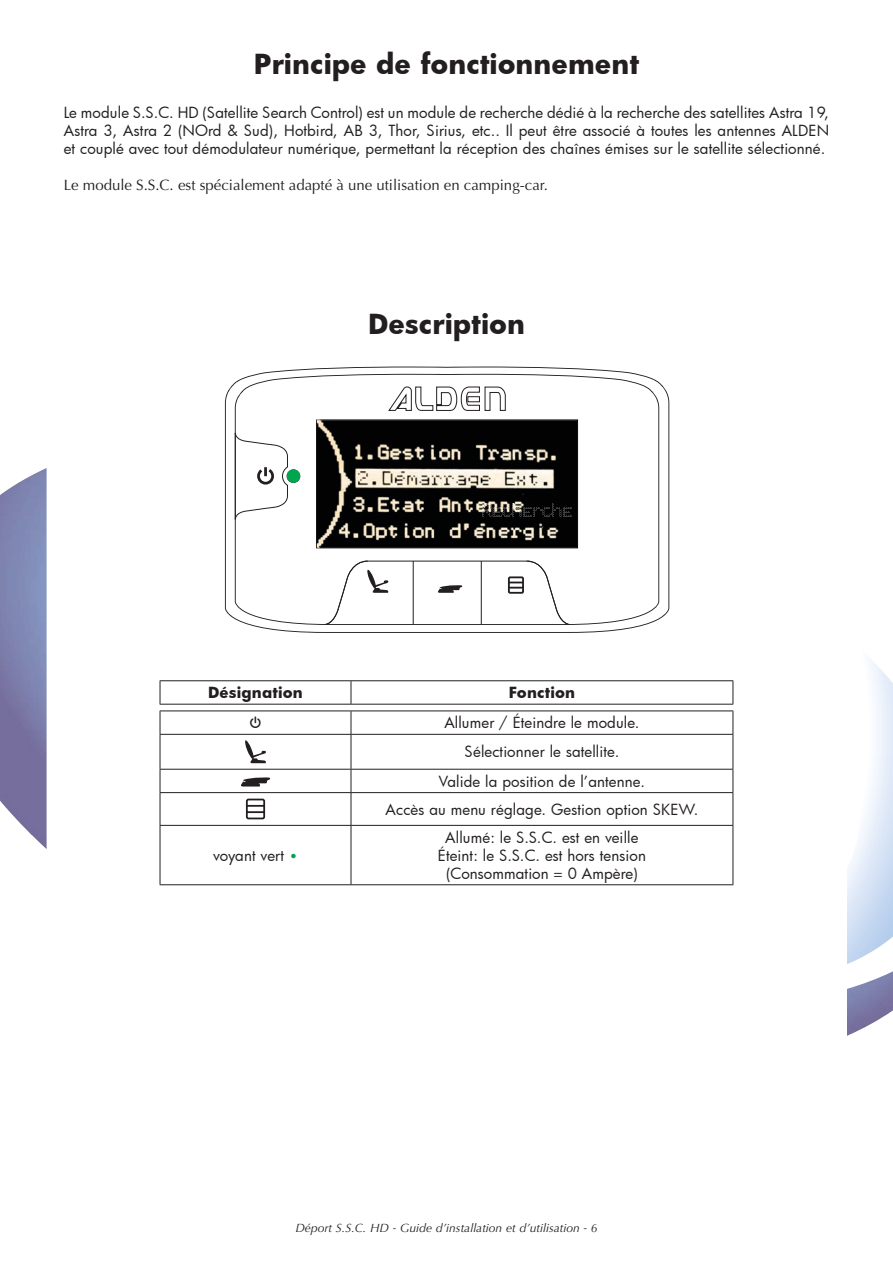
<style>
.page{position:relative;width:893px;height:1263px;background:#fff}
.page>*{position:absolute;margin:0;border:0;box-sizing:border-box;transform-origin:0 0}
.t1{font:700 27px "Futura";color:#231f20}
.t2{font:15px/18px "Futura";letter-spacing:.01em;color:#231f20;text-align:center}
.t3{font:15px "Optima";color:#231f20}
.t4{font:700 15px "Futura";letter-spacing:.01em;color:#231f20}
.t5{font:15px "Guifxv 2 Transports";color:#231f20}
.t6{font:italic 12px "Optima";letter-spacing:.005em;color:#231f20}
.s1{color:#00a54f}
</style>
<div class="page">
<img style="left:0;top:468px;width:47px;height:381px">
<img style="left:847px;top:971px;width:46px;height:65px">
<svg style="left:847px;top:659px;width:46px;height:305px"></svg>
<hr style="left:160px;top:680px;width:191px;height:1px;background:#231f20">
<svg style="left:160px;top:681px;width:1px;height:23px"></svg>
<hr style="left:351px;top:680px;width:382px;height:1px;background:#231f20">
<svg style="left:351px;top:681px;width:1px;height:23px"></svg>
<svg style="left:733px;top:681px;width:1px;height:23px"></svg>
<hr style="left:160px;top:704px;width:191px;height:1px;background:#231f20">
<hr style="left:351px;top:704px;width:382px;height:1px;background:#231f20">
<hr style="left:160px;top:710px;width:191px;height:1px;background:#231f20">
<svg style="left:160px;top:711px;width:1px;height:23px"></svg>
<hr style="left:351px;top:710px;width:382px;height:1px;background:#231f20">
<svg style="left:351px;top:711px;width:1px;height:23px"></svg>
<svg style="left:733px;top:711px;width:1px;height:23px"></svg>
<hr style="left:160px;top:734px;width:191px;height:1px;background:#231f20">
<hr style="left:160px;top:735px;width:1px;height:34px;background:#231f20">
<hr style="left:351px;top:734px;width:382px;height:1px;background:#231f20">
<hr style="left:351px;top:735px;width:1px;height:34px;background:#231f20">
<hr style="left:733px;top:735px;width:1px;height:34px;background:#231f20">
<hr style="left:160px;top:769px;width:191px;height:1px;background:#231f20">
<svg style="left:160px;top:769px;width:1px;height:23px"></svg>
<hr style="left:351px;top:769px;width:382px;height:1px;background:#231f20">
<svg style="left:351px;top:769px;width:1px;height:23px"></svg>
<svg style="left:733px;top:769px;width:1px;height:23px"></svg>
<hr style="left:160px;top:792px;width:191px;height:1px;background:#231f20">
<hr style="left:160px;top:793px;width:1px;height:32px;background:#231f20">
<hr style="left:351px;top:792px;width:382px;height:1px;background:#231f20">
<hr style="left:351px;top:793px;width:1px;height:32px;background:#231f20">
<hr style="left:733px;top:793px;width:1px;height:32px;background:#231f20">
<hr style="left:160px;top:825px;width:191px;height:1px;background:#231f20">
<hr style="left:160px;top:826px;width:1px;height:58px;background:#231f20">
<hr style="left:351px;top:825px;width:382px;height:1px;background:#231f20">
<hr style="left:351px;top:826px;width:1px;height:58px;background:#231f20">
<hr style="left:733px;top:826px;width:1px;height:58px;background:#231f20">
<hr style="left:160px;top:884px;width:191px;height:1px;background:#231f20">
<hr style="left:351px;top:884px;width:382px;height:1px;background:#231f20">
<svg style="left:245px;top:740px;width:21px;height:23px"></svg>
<svg style="left:241px;top:777px;width:30px;height:9px"></svg>
<svg style="left:245px;top:798px;width:21px;height:22px"></svg>
<svg style="left:225px;top:367px;width:444px;height:266px"></svg>
<svg style="left:235px;top:374px;width:424px;height:251px"></svg>
<svg style="left:388px;top:386px;width:118px;height:25px"></svg>
<svg style="left:234px;top:432px;width:54px;height:88px"></svg>
<svg style="left:324px;top:560px;width:246px;height:65px"></svg>
<img style="left:316px;top:420px;width:262px;height:128px">
<div style="left:287px;top:469px;width:13px;height:14px;background:#00a54f;border-radius:50%"></div>
<h1 class="t1" style="left:254px;top:45px;width:387px">Principe de fonctionnement</h1>
<p class="t2" style="left:64px;top:103px;width:767px;text-align:justify">Le module S.S.C. HD (Satellite Search Control) est un module de recherche dédié à la recherche des satellites Astra 19, Astra 3, Astra 2 (NOrd &amp; Sud), Hotbird, AB 3, Thor, Sirius, etc.. Il peut être associé à toutes les antennes ALDEN et couplé avec tout démodulateur numérique, permettant la réception des chaînes émises sur le satellite sélectionné.</p>
<p class="t3" style="left:64px;top:176px;width:486px">Le module S.S.C. est spécialement adapté à une utilisation en camping-car.</p>
<h1 class="t1" style="left:368px;top:305px;width:158px">Description</h1>
<p class="t4" style="left:208px;top:682px;width:96px">Désignation</p>
<p class="t4" style="left:509px;top:682px;width:68px">Fonction</p>
<p class="t5" style="left:250px;top:716px;width:13px">q</p>
<p class="t2" style="left:386px;top:708px;width:314px;line-height:28.8px">Allumer / Éteindre le module.<br>Sélectionner le satellite.<br>Valide la position de l’antenne.<br>Accès au menu réglage. Gestion option SKEW.</p>
<p class="t2" style="left:213px;top:846px;width:86px">voyant vert <span class="s1">•</span></p>
<p class="t2" style="left:438px;top:828px;width:209px">Allumé: le S.S.C. est en veille<br>Éteint: le S.S.C. est hors tension (Consommation = 0 Ampère)</p>
<p class="t6" style="left:295px;top:1220px;width:304px">Déport S.S.C. HD - Guide d’installation et d’utilisation - 6</p>
</div>
